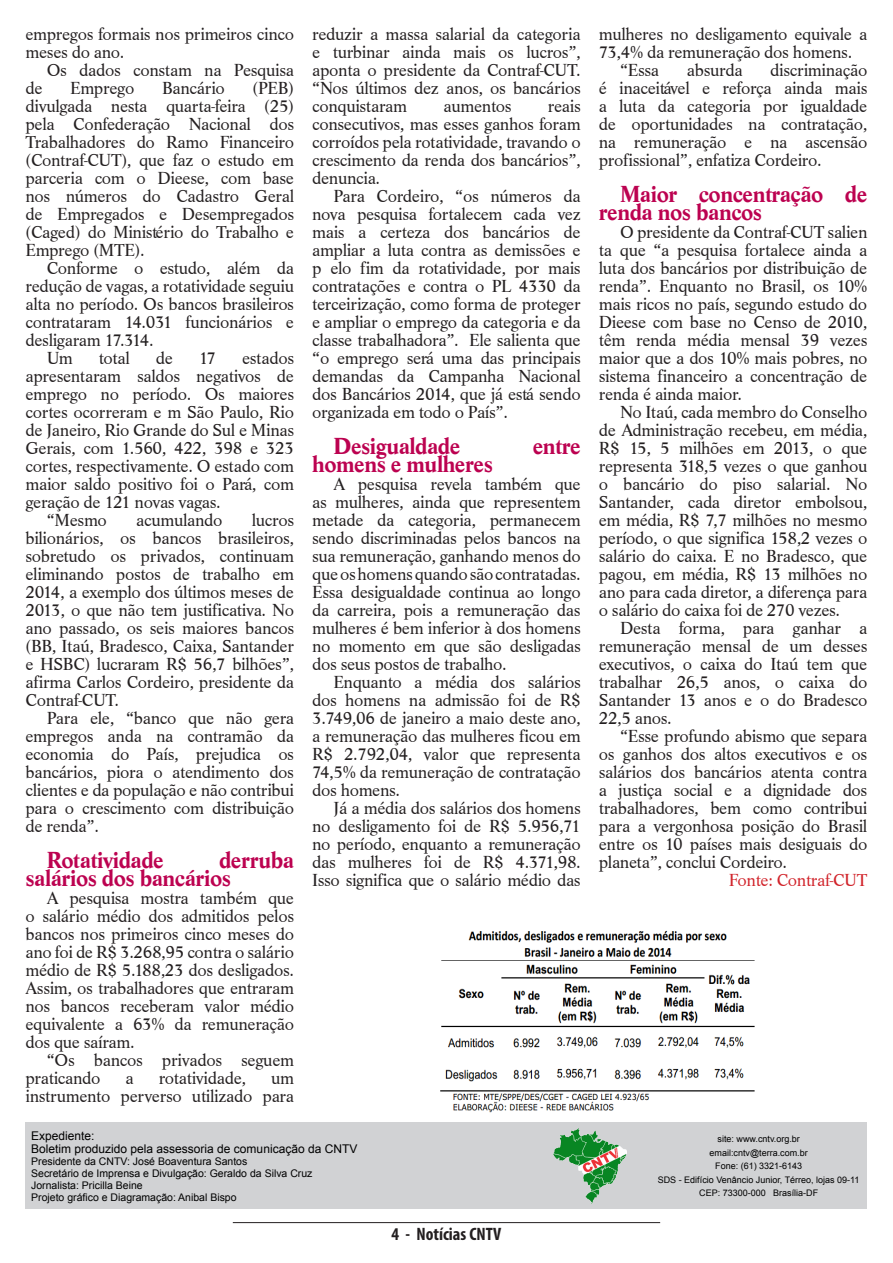
<style>
.page{position:relative;width:893px;height:1263px;background:#fff}
.page>*{position:absolute;margin:0;border:0;box-sizing:border-box;transform-origin:0 0}
.t1{font:700 24px/18px "Life T";letter-spacing:-.02em;color:#bc0250}
.t2{font:18px/18px "Life T";letter-spacing:-.02em;color:#231f20;text-align:justify}
.t3{font:18px "Life T";letter-spacing:-.02em;color:#d1232a}
.t4{font:700 condensed 18px "Myriad Pro";color:#231f20}
.t5{font:12px "Arial";color:#000}
.t6{font:10.5px "Arial";color:#000}
.t7{font:9px "Arial";color:#000}
</style>
<div class="page">
<hr style="left:233px;top:1222px;width:427px;height:1px;background:#231f20">
<img style="left:440px;top:930px;width:315px;height:183px">
<div style="left:26px;top:1123px;width:841px;height:86px;background:#d1d2d4"></div>
<img style="left:553px;top:1128px;width:73px;height:76px">
<p class="t2" style="left:26px;top:25px;width:270px">empregos formais nos primeiros cinco meses do ano.</p>
<p class="t2" style="left:47px;top:61px;width:249px">Os dados constam na Pesquisa</p>
<p class="t2" style="left:26px;top:79px;width:19px">de</p>
<p class="t2" style="left:70px;top:79px;width:66px">Emprego</p>
<p class="t2" style="left:162px;top:79px;width:64px">Bancário</p>
<p class="t2" style="left:26px;top:79px;width:270px;text-indent:227px">(PEB) divulgada nesta quarta-feira (25) pela Confederação Nacional dos Trabalhadores do Ramo Financeiro (Contraf-CUT), que faz o estudo em parceria com o Dieese, com base nos números do Cadastro Geral de Empregados e Desempregados (Caged) do Ministério do Trabalho e Emprego (MTE).</p>
<p class="t2" style="left:26px;top:259px;width:270px;text-indent:21px">Conforme o estudo, além da redução de vagas, a rotatividade seguiu alta no período. Os bancos brasileiros contrataram 14.031 funcionários e desligaram 17.314.</p>
<p class="t2" style="left:47px;top:349px;width:28px">Um</p>
<p class="t2" style="left:99px;top:349px;width:33px">total</p>
<p class="t2" style="left:156px;top:349px;width:19px">de</p>
<p class="t2" style="left:199px;top:349px;width:19px">17</p>
<p class="t2" style="left:26px;top:349px;width:270px;text-indent:217px">estados apresentaram saldos negativos de emprego no período. Os maiores cortes ocorreram e m São Paulo, Rio de Janeiro, Rio Grande do Sul e Minas Gerais, com 1.560, 422, 398 e 323 cortes, respectivamente. O estado com maior saldo positivo foi o Pará, com geração de 121 novas vagas.</p>
<p class="t2" style="left:47px;top:511px;width:62px">“Mesmo</p>
<p class="t2" style="left:136px;top:511px;width:88px">acumulando</p>
<p class="t2" style="left:26px;top:511px;width:270px;text-indent:226px">lucros bilionários, os bancos brasileiros, sobretudo os privados, continuam eliminando postos de trabalho em 2014, a exemplo dos últimos meses de 2013, o que não tem justificativa. No ano passado, os seis maiores bancos (BB, Itaú, Bradesco, Caixa, Santander e HSBC) lucraram R$ 56,7 bilhões”, afirma Carlos Cordeiro, presidente da Contraf-CUT.</p>
<p class="t2" style="left:26px;top:709px;width:270px;text-indent:21px">Para ele, “banco que não gera empregos anda na contramão da economia do País, prejudica os bancários, piora o atendimento dos clientes e da população e não contribui para o crescimento com distribuição de renda”.</p>
<p class="t1" style="left:47px;top:851px;width:119px">Rotatividade</p>
<p class="t1" style="left:26px;top:851px;width:270px;text-indent:194px">derruba salários dos bancários</p>
<p class="t2" style="left:26px;top:889px;width:270px;text-indent:21px">A pesquisa mostra também que o salário médio dos admitidos pelos bancos nos primeiros cinco meses do ano foi de R$ 3.268,95 contra o salário médio de R$ 5.188,23 dos desligados.<br>Assim, os trabalhadores que entraram nos bancos receberam valor médio equivalente a 63% da remuneração dos que saíram.</p>
<p class="t2" style="left:26px;top:1051px;width:270px;text-indent:21px">“Os bancos privados seguem praticando</p>
<p class="t2" style="left:125px;top:1069px;width:10px">a</p>
<p class="t2" style="left:159px;top:1069px;width:89px">rotatividade,</p>
<p class="t2" style="left:26px;top:1069px;width:270px;text-align:right">um<br>instrumento perverso utilizado para</p>
<p class="t2" style="left:312px;top:25px;width:270px">reduzir a massa salarial da categoria e turbinar ainda mais os lucros”, aponta o presidente da Contraf-CUT. “Nos últimos dez anos, os bancários conquistaram</p>
<p class="t2" style="left:312px;top:97px;width:270px;text-indent:236px">reais consecutivos, mas esses ganhos foram corroídos pela rotatividade, travando o crescimento da renda dos bancários”, denuncia.</p>
<p class="t2" style="left:312px;top:187px;width:270px;text-indent:21px">Para Cordeiro, “os números da nova pesquisa fortalecem cada vez mais a certeza dos bancários de ampliar a luta contra as demissões e p elo fim da rotatividade, por mais contratações e contra o PL 4330 da terceirização, como forma de proteger e ampliar o emprego da categoria e da classe trabalhadora”. Ele salienta que “o emprego será uma das principais demandas da Campanha Nacional dos Bancários 2014, que já está sendo organizada em todo o País”.</p>
<p class="t1" style="left:333px;top:437px;width:129px">Desigualdade</p>
<p class="t1" style="left:533px;top:437px;width:50px">entre</p>
<p class="t2" style="left:443px;top:97px;width:70px">aumentos</p>
<p class="t1" style="left:312px;top:455px;width:182px">homens e mulheres</p>
<p class="t2" style="left:312px;top:475px;width:270px;text-indent:21px">A pesquisa revela também que as mulheres, ainda que representem metade da categoria, permanecem sendo discriminadas pelos bancos na sua remuneração, ganhando menos do que os homens quando são contratadas.<br>Essa desigualdade continua ao longo da carreira, pois a remuneração das mulheres é bem inferior à dos homens no momento em que são desligadas dos seus postos de trabalho.</p>
<p class="t2" style="left:312px;top:673px;width:270px;text-indent:21px">Enquanto a média dos salários dos homens na admissão foi de R$ 3.749,06 de janeiro a maio deste ano, a remuneração das mulheres ficou em R$ 2.792,04, valor que representa 74,5% da remuneração de contratação dos homens.</p>
<p class="t2" style="left:312px;top:799px;width:270px;text-indent:21px">Já a média dos salários dos homens no desligamento foi de R$ 5.956,71 no período, enquanto a remuneração das mulheres foi de R$ 4.371,98.<br>Isso significa que o salário médio das</p>
<p class="t5" style="left:31px;top:1127px;width:65px">Expediente:</p>
<p class="t5" style="left:31px;top:1141px;width:328px">Boletim produzido pela assessoria de comunicação da CNTV</p>
<p class="t6" style="left:31px;top:1154px;width:218px">Presidente da CNTV: José Boaventura Santos</p>
<p class="t6" style="left:31px;top:1166px;width:283px">Secretário de Imprensa e Divulgação: Geraldo da Silva Cruz</p>
<p class="t6" style="left:31px;top:1178px;width:113px">Jornalista: Pricilla Beine</p>
<p class="t6" style="left:31px;top:1190px;width:207px">Projeto gráfico e Diagramação: Anibal Bispo</p>
<p class="t4" style="left:392px;top:1223px;width:111px">4 - Notícias CNTV</p>
<p class="t2" style="left:599px;top:25px;width:270px">mulheres no desligamento equivale a<br>73,4% da remuneração dos homens.</p>
<p class="t2" style="left:620px;top:61px;width:41px">“Essa</p>
<p class="t2" style="left:687px;top:61px;width:57px">absurda</p>
<p class="t2" style="left:599px;top:61px;width:270px;text-indent:171px">discriminação é inaceitável e reforça ainda mais a luta da categoria por igualdade de oportunidades na contratação, na remuneração e na ascensão profissional”, enfatiza Cordeiro.</p>
<p class="t1" style="left:599px;top:185px;width:270px;text-indent:21px">Maior concentração de renda nos bancos</p>
<p class="t2" style="left:599px;top:223px;width:270px;text-indent:21px">O presidente da Contraf-CUT salien ta que “a pesquisa fortalece ainda a luta dos bancários por distribuição de renda”. Enquanto no Brasil, os 10% mais ricos no país, segundo estudo do Dieese com base no Censo de 2010, têm renda média mensal 39 vezes maior que a dos 10% mais pobres, no sistema financeiro a concentração de renda é ainda maior.</p>
<p class="t2" style="left:599px;top:403px;width:270px;text-indent:21px">No Itaú, cada membro do Conselho de Administração recebeu, em média, R$ 15, 5 milhões em 2013, o que representa 318,5 vezes o que ganhou o bancário do piso salarial. No Santander, cada diretor embolsou, em média, R$ 7,7 milhões no mesmo período, o que significa 158,2 vezes o salário do caixa. E no Bradesco, que pagou, em média, R$ 13 milhões no ano para cada diretor, a diferença para o salário do caixa foi de 270 vezes.</p>
<p class="t2" style="left:599px;top:619px;width:270px;text-indent:21px">Desta forma, para ganhar a remuneração mensal de um desses executivos, o caixa do Itaú tem que trabalhar 26,5 anos, o caixa do Santander 13 anos e o do Bradesco 22,5 anos.</p>
<p class="t2" style="left:599px;top:727px;width:270px;text-indent:21px">“Esse profundo abismo que separa os ganhos dos altos executivos e os salários dos bancários atenta contra a justiça social e a dignidade dos trabalhadores, bem como contribui para a vergonhosa posição do Brasil entre os 10 países mais desiguais do planeta”, conclui Cordeiro.</p>
<p class="t3" style="left:729px;top:869px;width:140px">Fonte: Contraf-CUT</p>
<p class="t7" style="left:717px;top:1133px;width:84px">site: www.cntv.org.br</p>
<p class="t7" style="left:710px;top:1147px;width:100px">email:cntv@terra.com.br</p>
<p class="t7" style="left:715px;top:1160px;width:89px">Fone: (61) 3321-6143</p>
<p class="t7" style="left:658px;top:1174px;width:203px">SDS - Edifício Venâncio Junior, Térreo, lojas 09-11</p>
<p class="t7" style="left:699px;top:1187px;width:121px">CEP: 73300-000 Brasília-DF</p>
</div>
